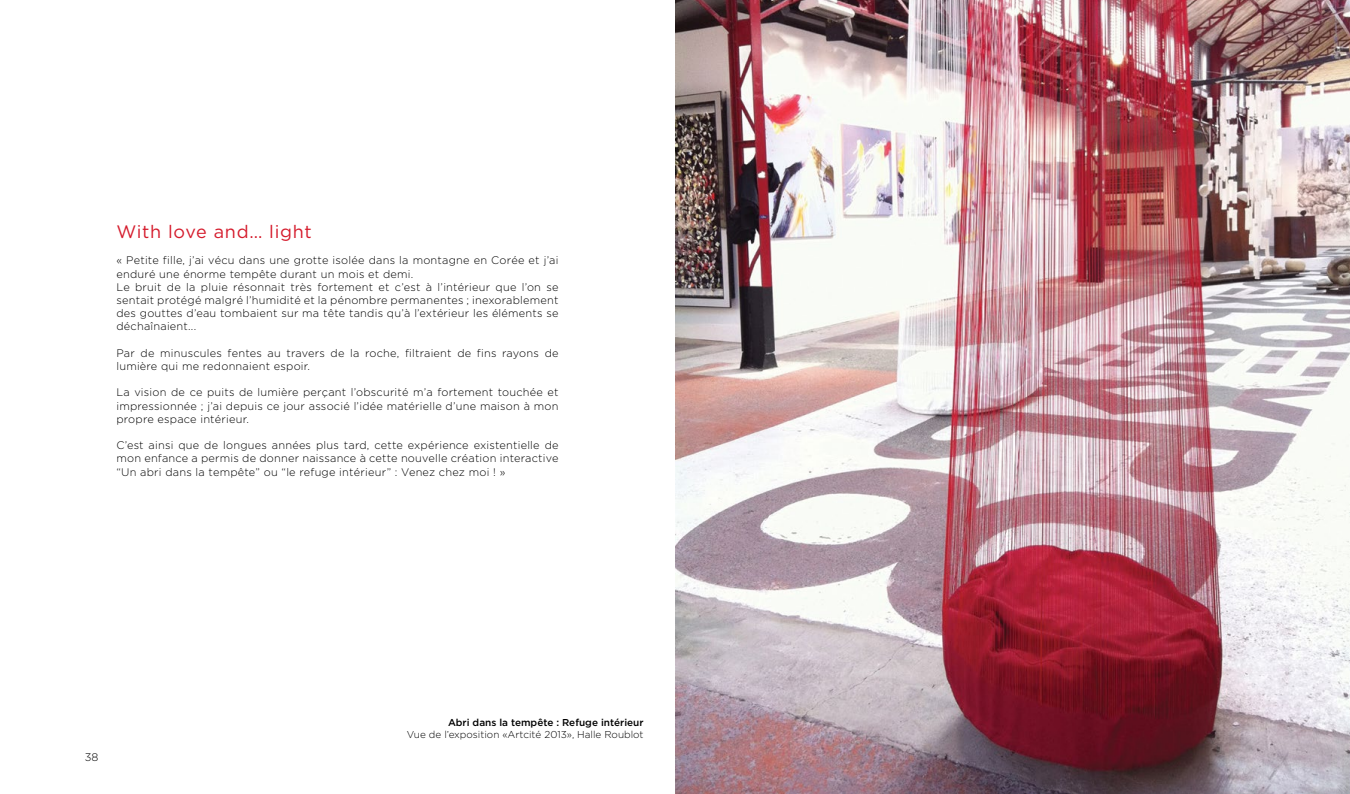
<style>
.page{position:relative;width:1350px;height:794px;background:#fff}
.page>*{position:absolute;margin:0;border:0;box-sizing:border-box;transform-origin:0 0}
.t1{font:18px "Gotham";letter-spacing:.04em;color:#d51c2d}
.t2{font:300 11px/13.2px "Gotham";letter-spacing:.02em;color:#000}
.t3{font:300 10px "Gotham";color:#000}
.t4{font:500 10px "Gotham";color:#000}
</style>
<div class="page">
<img style="left:676px;top:0;width:673px;height:794px">
<h1 class="t1" style="left:116px;top:222px;width:197px">With love and… light</h1>
<p class="t2" style="left:116px;top:254px;width:443px">« Petite fille, j’ai vécu dans une grotte isolée dans la montagne en Corée et j’ai enduré une énorme tempête durant un mois et demi.<br>Le bruit de la pluie résonnait très fortement et c’est à l’intérieur que l’on se sentait protégé malgré l’humidité et la pénombre permanentes ; inexorablement des gouttes d’eau tombaient sur ma tête tandis qu’à l’extérieur les éléments se déchaînaient...</p>
<p class="t2" style="left:116px;top:346px;width:443px">Par de minuscules fentes au travers de la roche, filtraient de fins rayons de lumière qui me redonnaient espoir.</p>
<p class="t2" style="left:116px;top:386px;width:443px;text-align:justify">La vision de ce puits de lumière perçant l’obscurité m’a fortement touchée et impressionnée ; j’ai depuis ce jour associé l’idée matérielle d’une maison à mon propre espace intérieur.</p>
<p class="t2" style="left:116px;top:438px;width:443px;text-align:justify">C’est ainsi que de longues années plus tard, cette expérience existentielle de mon enfance a permis de donner naissance à cette nouvelle création interactive “Un abri dans la tempête” ou “le refuge intérieur” : Venez chez moi ! »</p>
<p class="t2" style="left:85px;top:750px;width:15px">38</p>
<p class="t4" style="left:448px;top:716px;width:197px">Abri dans la tempête : Refuge intérieur</p>
<p class="t3" style="left:407px;top:729px;width:238px">Vue de l’exposition «Artcité 2013», Halle Roublot</p>
</div>
